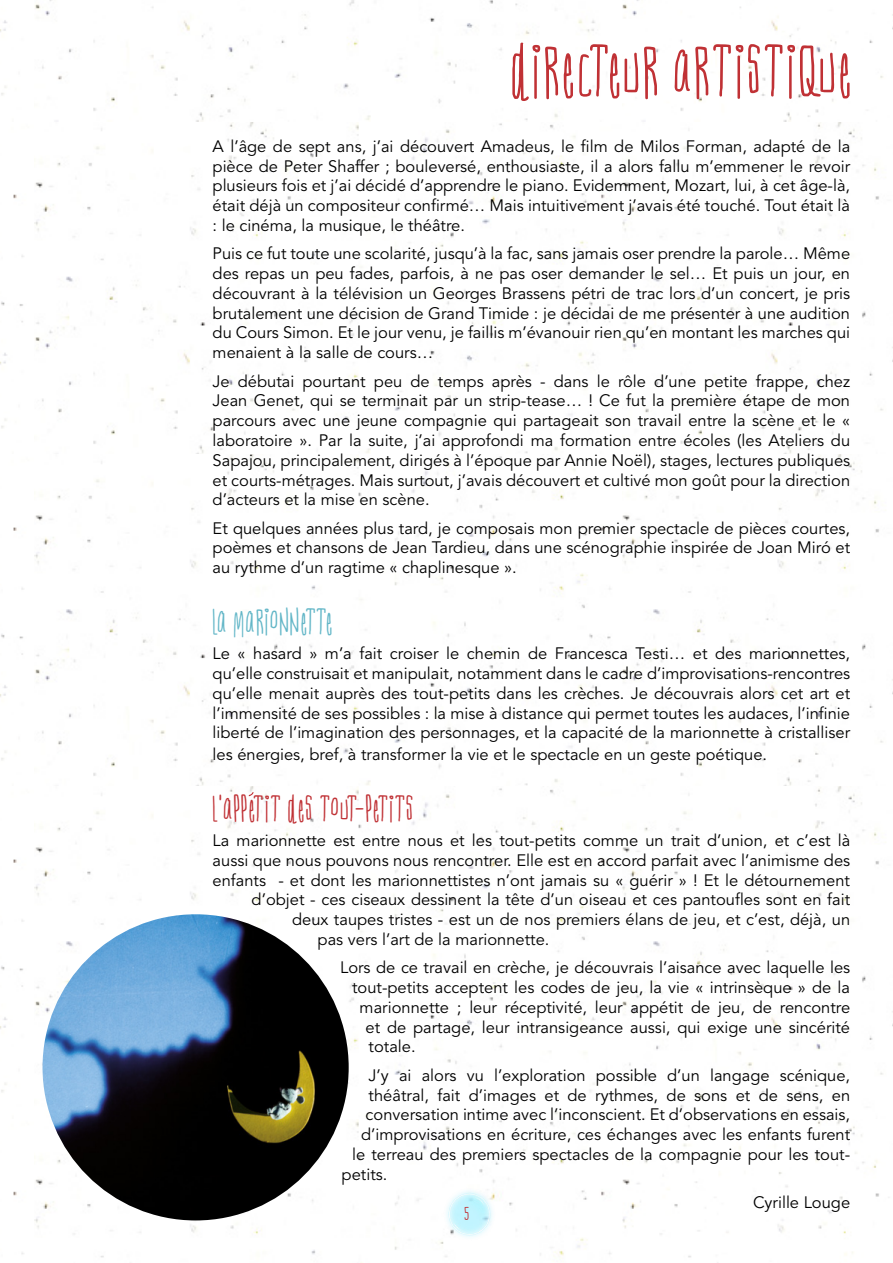
<style>
.page{position:relative;width:893px;height:1263px;background:#fff}
.page>*{position:absolute;margin:0;border:0;box-sizing:border-box;transform-origin:0 0}
.t1{font:60px "Nerve Tonic";letter-spacing:.07em;color:#c03135}
.t2{font:30px "Nerve Tonic";letter-spacing:.07em;color:#c03135}
.t3{font:30px "Nerve Tonic";letter-spacing:.07em;color:#62b6c7}
.t4{font:18px "Nerve Tonic";color:#c03135}
.t5{font:16.5px/19.8px "Avenir LT Std";color:#000;text-align:justify}
</style>
<div class="page">
<img style="left:0;top:1px;width:893px;height:1257px">
<img style="left:443px;top:1186px;width:60px;height:58px">
<img style="left:43px;top:914px;width:306px;height:306px;border-radius:153px">
<svg style="left:249px;top:791px;width:5px;height:6px"></svg>
<h1 class="t1" style="left:512px;top:42px;width:340px">DIRECTEUR ARTISTIQUE</h1>
<p class="t5" style="left:213px;top:137px;width:639px">A l’âge de sept ans, j’ai découvert Amadeus, le film de Milos Forman, adapté de la pièce de Peter Shaffer ; bouleversé, enthousiaste, il a alors fallu m’emmener le revoir plusieurs fois et j’ai décidé d’apprendre le piano. Evidemment, Mozart, lui, à cet âge-là, était déjà un compositeur confirmé… Mais intuitivement j’avais été touché. Tout était là : le cinéma, la musique, le théâtre.</p>
<p class="t5" style="left:213px;top:244px;width:639px">Puis ce fut toute une scolarité, jusqu’à la fac, sans jamais oser prendre la parole… Même des repas un peu fades, parfois, à ne pas oser demander le sel… Et puis un jour, en découvrant à la télévision un Georges Brassens pétri de trac lors d’un concert, je pris brutalement une décision de Grand Timide : je décidai de me présenter à une audition du Cours Simon. Et le jour venu, je faillis m’évanouir rien qu’en montant les marches qui menaient à la salle de cours…</p>
<p class="t5" style="left:213px;top:371px;width:639px">Je débutai pourtant peu de temps après - dans le rôle d’une petite frappe, chez Jean Genet, qui se terminait par un strip-tease… ! Ce fut la première étape de mon parcours avec une jeune compagnie qui partageait son travail entre la scène et le « laboratoire ». Par la suite, j’ai approfondi ma formation entre écoles (les Ateliers du Sapajou, principalement, dirigés à l’époque par Annie Noël), stages, lectures publiques et courts-métrages. Mais surtout, j’avais découvert et cultivé mon goût pour la direction d’acteurs et la mise en scène.</p>
<p class="t5" style="left:213px;top:519px;width:639px">Et quelques années plus tard, je composais mon premier spectacle de pièces courtes, poèmes et chansons de Jean Tardieu, dans une scénographie inspirée de Joan Miró et au rythme d’un ragtime « chaplinesque ».</p>
<h2 class="t3" style="left:213px;top:607px;width:121px">la marionnette</h2>
<p class="t5" style="left:213px;top:644px;width:639px">Le « hasard » m’a fait croiser le chemin de Francesca Testi… et des marionnettes, qu’elle construisait et manipulait, notamment dans le cadre d’improvisations-rencontres qu’elle menait auprès des tout-petits dans les crèches. Je découvrais alors cet art et l’immensité de ses possibles : la mise à distance qui permet toutes les audaces, l’infinie liberté de l’imagination des personnages, et la capacité de la marionnette à cristalliser</p>
<p class="t5" style="left:213px;top:745px;width:556px">les énergies, bref, à transformer la vie et le spectacle en un geste poétique.</p>
<h2 class="t2" style="left:213px;top:793px;width:202px">l'appetit des tout-petits</h2>
<p class="t5" style="left:213px;top:831px;width:639px">La marionnette est entre nous et les tout-petits comme un trait d’union, et c’est là</p>
<p class="t5" style="left:213px;top:851px;width:639px">aussi que nous pouvons nous rencontrer. Elle est en accord parfait avec l’animisme des</p>
<p class="t5" style="left:213px;top:870px;width:639px">enfants - et dont les marionnettistes n’ont jamais su « guérir » ! Et le détournement</p>
<p class="t5" style="left:252px;top:890px;width:600px">d’objet - ces ciseaux dessinent la tête d’un oiseau et ces pantoufles sont en fait</p>
<p class="t5" style="left:292px;top:910px;width:560px">deux taupes tristes - est un de nos premiers élans de jeu, et c’est, déjà, un</p>
<p class="t5" style="left:318px;top:930px;width:233px">pas vers l’art de la marionnette.</p>
<p class="t5" style="left:340px;top:958px;width:512px">Lors de ce travail en crèche, je découvrais l’aisance avec laquelle les</p>
<p class="t5" style="left:352px;top:978px;width:499px">tout-petits acceptent les codes de jeu, la vie « intrinsèque » de la</p>
<p class="t5" style="left:360px;top:998px;width:492px">marionnette ; leur réceptivité, leur appétit de jeu, de rencontre</p>
<p class="t5" style="left:366px;top:1017px;width:486px">et de partage, leur intransigeance aussi, qui exige une sincérité</p>
<p class="t5" style="left:369px;top:1037px;width:49px">totale.</p>
<p class="t5" style="left:369px;top:1066px;width:483px">J’y ai alors vu l’exploration possible d’un langage scénique,</p>
<p class="t5" style="left:369px;top:1085px;width:483px">théâtral, fait d’images et de rythmes, de sons et de sens, en</p>
<p class="t5" style="left:366px;top:1105px;width:486px">conversation intime avec l’inconscient. Et d’observations en essais,</p>
<p class="t5" style="left:361px;top:1125px;width:490px">d’improvisations en écriture, ces échanges avec les enfants furent</p>
<p class="t5" style="left:352px;top:1145px;width:500px">le terreau des premiers spectacles de la compagnie pour les tout-</p>
<p class="t5" style="left:342px;top:1165px;width:47px">petits.</p>
<p class="t5" style="left:753px;top:1193px;width:99px">Cyrille Louge</p>
<p class="t4" style="left:465px;top:1206px;width:6px">5</p>
</div>
